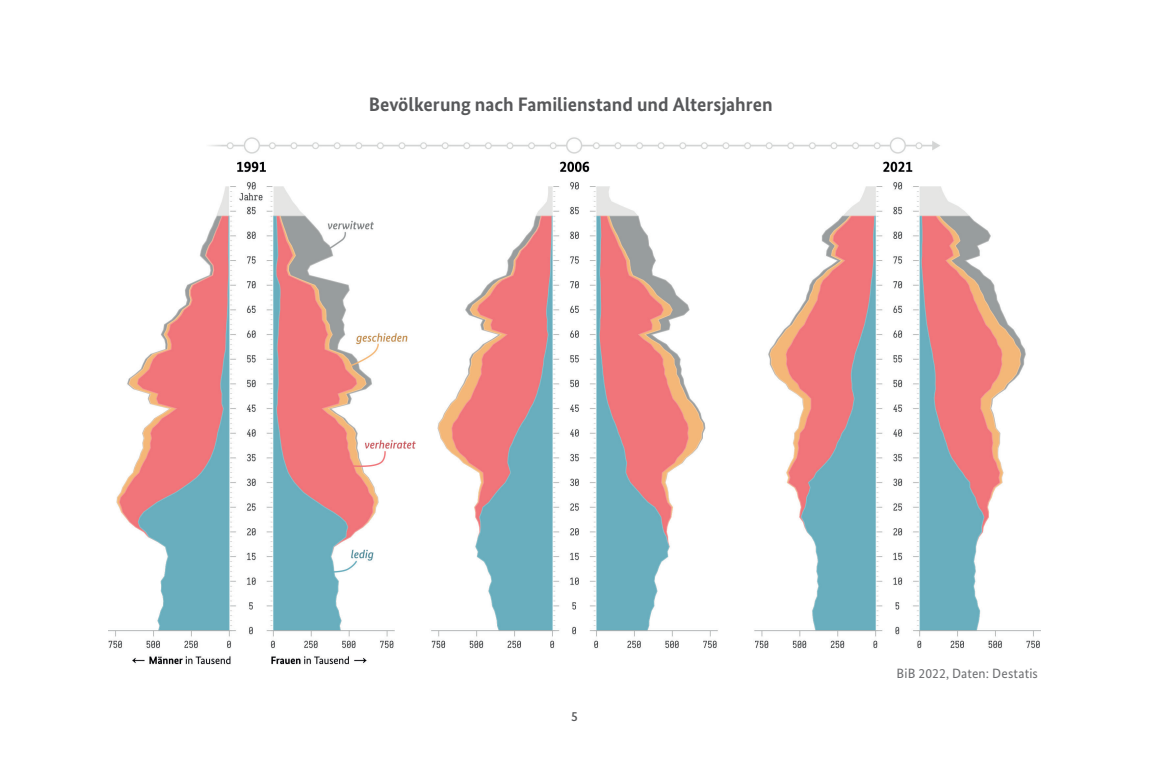
<style>
.page{position:relative;width:1149px;height:774px;background:#fff}
.page>*{position:absolute;margin:0;border:0;box-sizing:border-box;transform-origin:0 0}
.t1{font:700 19.5px "Bundes Sans";color:#57585a}
.t2{font:13.5px "Bundes Sans";letter-spacing:.01em;color:#6c6d70}
.t3{font:500 13.5px "Bundes Sans";color:#57585a}
</style>
<div class="page">
<img style="left:109px;top:137px;width:930px;height:528px">
<p class="t1" style="left:369px;top:92px;width:405px">Bevölkerung nach Familienstand und Altersjahren</p>
<p class="t3" style="left:571px;top:708px;width:8px">5</p>
<p class="t2" style="left:896px;top:665px;width:143px">BiB 2022, Daten: Destatis</p>
</div>
